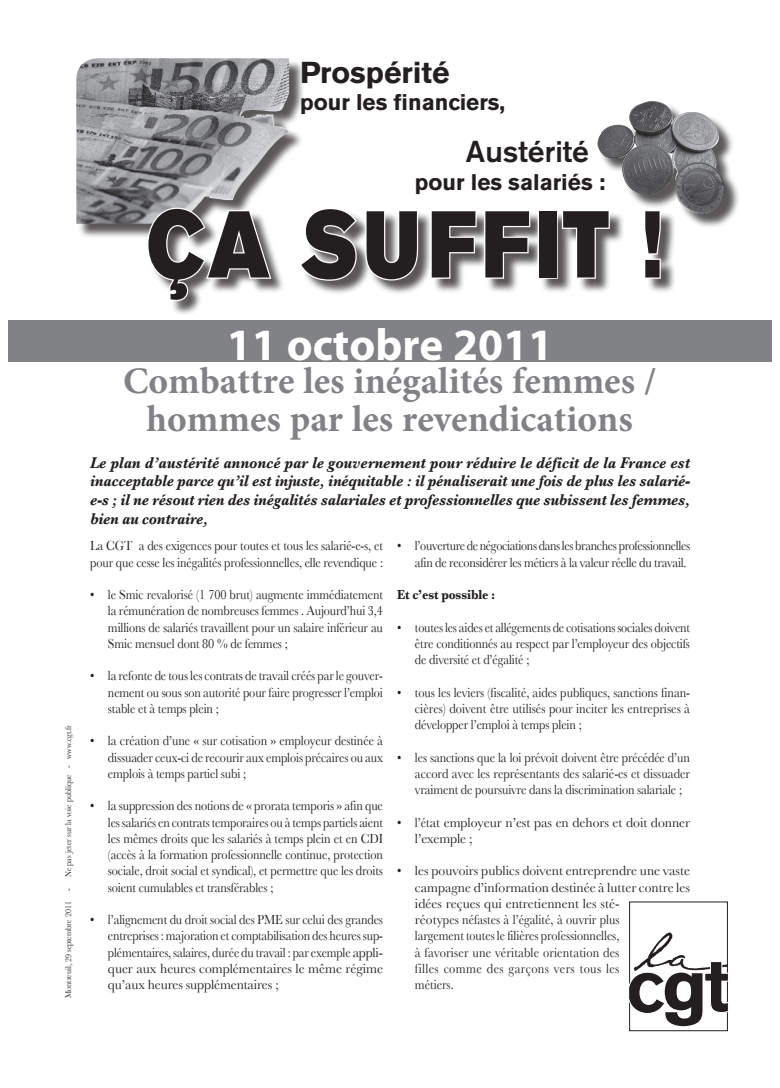
<style>
.page{position:relative;width:780px;height:1088px;background:#fff}
.page>*{position:absolute;margin:0;border:0;box-sizing:border-box;transform-origin:0 0}
.t1{font:93.75px "Akzidenz Grotesk BE Super";letter-spacing:.06em;color:#231f20;scale:.83 1}
.t2{font:700 45px "Myriad Pro";color:#fff}
.t3{font:700 37.5px/37.5px "Minion Pro";color:#808285;text-align:center}
.t4{font:700 30px "Akzidenz Grotesk BE";color:#231f20}
.t5{font:500 30px "Akzidenz Grotesk BE";color:#231f20}
.t6{font:700 22.5px "Akzidenz Grotesk BE";color:#231f20}
.chapo{font:italic 700 16.25px/18.8px "Baskerville";letter-spacing:-.01em;color:#231f20;text-align:justify;scale:.9 1}
.texte{font:13.75px/16.2px "Baskerville";letter-spacing:-.01em;color:#231f20;text-align:justify;scale:.89 1}
.texte-2{font:700 13.75px "Baskerville";letter-spacing:-.01em;color:#231f20;scale:.89 1}
.t7{font:8.75px "Baskerville";color:#231f20;scale:.9 1}
</style>
<div class="page">
<div style="left:8px;top:320px;width:763px;height:42px;background:#808285"></div>
<svg style="left:628px;top:901px;width:100px;height:130px"></svg>
<div style="left:599px;top:103px;width:141px;height:126px;background:#231f20;opacity:.75"></div>
<img style="left:597px;top:101px;width:130px;height:112px">
<div style="left:78px;top:60px;width:227px;height:179px;background:#231f20;opacity:.75"></div>
<img style="left:76px;top:58px;width:213px;height:166px">
<div style="left:149px;top:210px;width:527px;height:106px;background:#231f20;opacity:.75"></div>
<svg style="left:146px;top:206px;width:127px;height:96px"></svg>
<svg style="left:298px;top:207px;width:60px;height:75px"></svg>
<svg style="left:364px;top:210px;width:56px;height:72px"></svg>
<svg style="left:429px;top:210px;width:102px;height:70px"></svg>
<div style="left:537px;top:210px;width:20px;height:69px;border:2px solid #fff"></div>
<svg style="left:560px;top:209px;width:51px;height:71px"></svg>
<svg style="left:642px;top:209px;width:20px;height:71px"></svg>
<p class="t7" style="left:63px;top:998px;width:305px;rotate:-90deg">Montreuil, 29 septembre 2011 - Ne pas jeter sur la voie publique - www.cgt.fr</p>
<p class="t4" style="left:300px;top:55px;width:151px">Prospérité</p>
<p class="t6" style="left:300px;top:89px;width:206px">pour les financiers,</p>
<p class="t5" style="left:466px;top:133px;width:125px">Austérité</p>
<p class="t6" style="left:415px;top:170px;width:192px">pour les salariés :</p>
<p class="t1" style="left:146px;top:190px;width:623px">ÇA SUFFIT !</p>
<p class="t2" style="left:227px;top:316px;width:328px">11 octobre 2011</p>
<p class="t3" style="left:123px;top:362px;width:534px">Combattre les inégalités femmes / hommes par les revendications</p>
<p class="chapo" style="left:90px;top:453px;width:668px">Le plan d’austérité annoncé par le gouvernement pour réduire le déficit de la France est inacceptable parce qu’il est injuste, inéquitable : il pénaliserait une fois de plus les salarié&shy;e-s ; il ne résout rien des inégalités salariales et professionnelles que subissent les femmes, bien au contraire,</p>
<p class="texte" style="left:90px;top:538px;width:330px">La CGT a des exigences pour toutes et tous les salarié-e-s, et pour que cesse les inégalités professionnelles, elle revendique :</p>
<p class="texte" style="left:108px;top:586px;width:310px;text-indent:-18px">• le Smic revalorisé (1 700 brut) augmente immédiatement la rémunération de nombreuses femmes . Aujourd’hui 3,4 millions de salariés travaillent pour un salaire inférieur au Smic mensuel dont 80 % de femmes ;</p>
<p class="texte" style="left:108px;top:668px;width:310px;text-indent:-18px">• la refonte de tous les contrats de travail créés par le gouver&shy;nement ou sous son autorité pour faire progresser l’emploi stable et à temps plein ;</p>
<p class="texte" style="left:108px;top:733px;width:310px;text-indent:-18px">• la création d’une « sur cotisation » employeur destinée à dissuader ceux-ci de recourir aux emplois précaires ou aux emplois à temps partiel subi ;</p>
<p class="texte" style="left:108px;top:798px;width:310px;text-indent:-18px">• la suppression des notions de « prorata temporis » afin que les salariés en contrats temporaires ou à temps partiels aient les mêmes droits que les salariés à temps plein et en CDI (accès à la formation professionnelle continue, protection sociale, droit social et syndical), et permettre que les droits soient cumulables et transférables ;</p>
<p class="texte" style="left:108px;top:911px;width:310px;text-indent:-18px">• l’alignement du droit social des PME sur celui des grandes entreprises : majoration et comptabilisation des heures sup&shy;plémentaires, salaires, durée du travail : par exemple appli&shy;quer aux heures complémentaires le même régime qu’aux heures supplémentaires ;</p>
<p class="texte" style="left:397px;top:538px;width:330px;text-align:right">• l’ouverture de négociations dans les branches professionnelles afin de reconsidérer les métiers à la valeur réelle du travail.</p>
<p class="texte-2" style="left:397px;top:586px;width:112px">Et c’est possible :</p>
<p class="texte" style="left:415px;top:619px;width:310px;text-indent:-18px">• toutes les aides et allégements de cotisations sociales doivent être conditionnés au respect par l’employeur des objectifs de diversité et d’égalité ;</p>
<p class="texte" style="left:415px;top:684px;width:310px;text-indent:-18px">• tous les leviers (fiscalité, aides publiques, sanctions finan&shy;cières) doivent être utilisés pour inciter les entreprises à développer l’emploi à temps plein ;</p>
<p class="texte" style="left:415px;top:749px;width:310px;text-indent:-18px">• les sanctions que la loi prévoit doivent être précédée d’un accord avec les représentants des salarié-es et dissuader vraiment de poursuivre dans la discrimination salariale ;</p>
<p class="texte" style="left:415px;top:814px;width:310px;text-indent:-18px">• l’état employeur n’est pas en dehors et doit donner l’exemple ;</p>
<p class="texte" style="left:415px;top:863px;width:310px;text-align:left;text-indent:-18px">• les pouvoirs publics doivent entreprendre une vaste campagne d’information destinée à lutter contre les idées reçues qui entretiennent les sté-<br>réotypes néfastes à l’égalité, à ouvrir plus<br>largement toutes le filières professionnelles,<br>à favoriser une véritable orientation des<br>filles comme des garçons vers tous les<br>métiers.</p>
</div>
